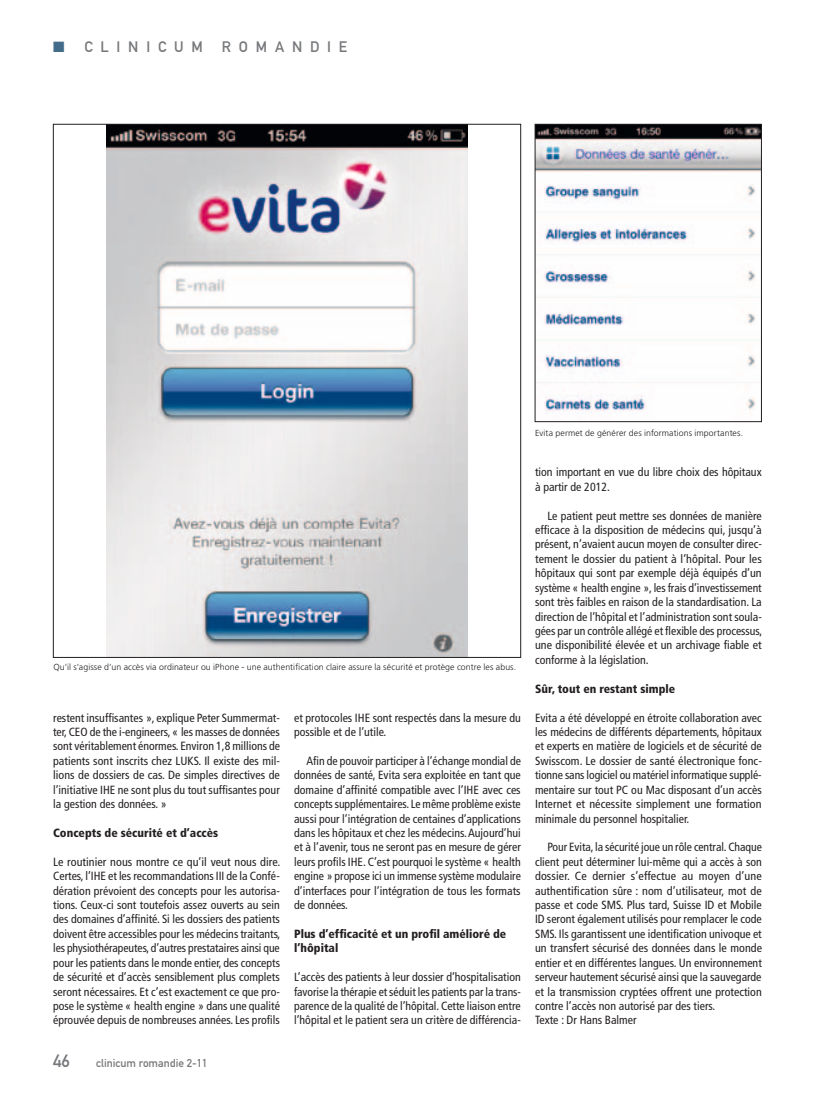
<style>
.page{position:relative;width:815px;height:1099px;background:#fff}
.page>*{position:absolute;margin:0;border:0;box-sizing:border-box;transform-origin:0 0}
.t1{font:17.5px "DIN Mittelschrift Std";color:#76787b}
.t2{font:15px "DIN Mittelschrift Std";letter-spacing:.52em;color:#76787b}
.t3{font:condensed 11.88px/14.4px "Frutiger LT Std";color:#231f20;text-align:justify}
.t4{font:900 condensed 11.88px/14.4px "Frutiger LT Std";color:#231f20}
.t5{font:11.25px "DIN Mittelschrift Std";color:#76787b}
.t6{font:300 8.75px "Frutiger LT Std";letter-spacing:.01em;color:#231f20}
.s1{color:#436b8a}
</style>
<div class="page">
<img style="left:106px;top:126px;width:362px;height:529px">
<img style="left:537px;top:126px;width:223px;height:288px">
<div style="left:535px;top:124px;width:227px;height:298px;border:1px solid #231f20"></div>
<p class="t2" style="left:53px;top:38px;width:151px"><span class="s1">■</span> clinicum</p>
<p class="t2" style="left:222px;top:38px;width:127px">romandie</p>
<p class="t6" style="left:53px;top:662px;width:464px">Qu’il s’agisse d’un accès via ordinateur ou iPhone - une authentification claire assure la sécurité et protège contre les abus.</p>
<p class="t3" style="left:53px;top:710px;width:228px">restent insuffisantes », explique Peter Summermat&shy;ter, CEO de the i-engineers, « les masses de données sont véritablement énormes. Environ 1,8 millions de patients sont inscrits chez LUKS. Il existe des mil&shy;lions de dossiers de cas. De simples directives de l’initiative IHE ne sont plus du tout suffisantes pour la gestion des données. »</p>
<p class="t4" style="left:53px;top:825px;width:167px">Concepts de sécurité et d’accès</p>
<p class="t3" style="left:53px;top:854px;width:229px">Le routinier nous montre ce qu’il veut nous dire.<br>Certes, l’IHE et les recommandations III de la Confé&shy;dération prévoient des concepts pour les autorisa&shy;tions. Ceux-ci sont toutefois assez ouverts au sein des domaines d’affinité. Si les dossiers des patients doivent être accessibles pour les médecins traitants, les physiothérapeutes, d’autres prestataires ainsi que pour les patients dans le monde entier, des concepts de sécurité et d’accès sensiblement plus complets seront nécessaires. Et c’est exactement ce que pro&shy;pose le système « health engine » dans une qualité éprouvée depuis de nombreuses années. Les profils</p>
<h1 class="t1" style="left:53px;top:1050px;width:18px">46</h1>
<p class="t5" style="left:96px;top:1056px;width:113px">clinicum romandie 2-11</p>
<p class="t3" style="left:294px;top:710px;width:228px">et protocoles IHE sont respectés dans la mesure du possible et de l’utile.</p>
<p class="t3" style="left:294px;top:753px;width:228px;text-indent:12px">Afin de pouvoir participer à l’échange mondial de données de santé, Evita sera exploitée en tant que domaine d’affinité compatible avec l’IHE avec ces concepts supplémentaires. Le même problème existe aussi pour l’intégration de centaines d’applications dans les hôpitaux et chez les médecins. Aujourd’hui et à l’avenir, tous ne seront pas en mesure de gérer leurs profils IHE. C’est pourquoi le système « health engine » propose ici un immense système modulaire d’interfaces pour l’intégration de tous les formats de données.</p>
<p class="t4" style="left:294px;top:926px;width:214px">Plus d’efficacité et un profil amélioré de l’hôpital</p>
<p class="t3" style="left:294px;top:969px;width:228px">L’accès des patients à leur dossier d’hospitalisation favorise la thérapie et séduit les patients par la trans&shy;parence de la qualité de l’hôpital. Cette liaison entre l’hôpital et le patient sera un critère de différencia-</p>
<p class="t6" style="left:535px;top:428px;width:209px">Evita permet de générer des informations importantes.</p>
<p class="t3" style="left:535px;top:465px;width:228px">tion important en vue du libre choix des hôpitaux à partir de 2012.</p>
<p class="t3" style="left:535px;top:508px;width:229px;text-indent:12px">Le patient peut mettre ses données de manière efficace à la disposition de médecins qui, jusqu’à présent, n’avaient aucun moyen de consulter direc&shy;tement le dossier du patient à l’hôpital. Pour les hôpitaux qui sont par exemple déjà équipés d’un système « health engine », les frais d’investissement sont très faibles en raison de la standardisation. La direction de l’hôpital et l’administration sont soula&shy;gées par un contrôle allégé et flexible des processus, une disponibilité élevée et un archivage fiable et conforme à la législation.</p>
<p class="t4" style="left:535px;top:681px;width:142px">Sûr, tout en restant simple</p>
<p class="t3" style="left:535px;top:710px;width:228px">Evita a été développé en étroite collaboration avec les médecins de différents départements, hôpitaux et experts en matière de logiciels et de sécurité de Swisscom. Le dossier de santé électronique fonc&shy;tionne sans logiciel ou matériel informatique supplé&shy;mentaire sur tout PC ou Mac disposant d’un accès Internet et nécessite simplement une formation minimale du personnel hospitalier.</p>
<p class="t3" style="left:535px;top:840px;width:228px;text-align:left;text-indent:12px">Pour Evita, la sécurité joue un rôle central. Chaque client peut déterminer lui-même qui a accès à son dossier. Ce dernier s’effectue au moyen d’une authentification sûre : nom d’utilisateur, mot de passe et code SMS. Plus tard, Suisse ID et Mobile ID seront également utilisés pour remplacer le code SMS. Ils garantissent une identification univoque et un transfert sécurisé des données dans le monde entier et en différentes langues. Un environnement serveur hautement sécurisé ainsi que la sauvegarde et la transmission cryptées offrent une protection contre l’accès non autorisé par des tiers.<br>Texte : Dr Hans Balmer</p>
</div>
